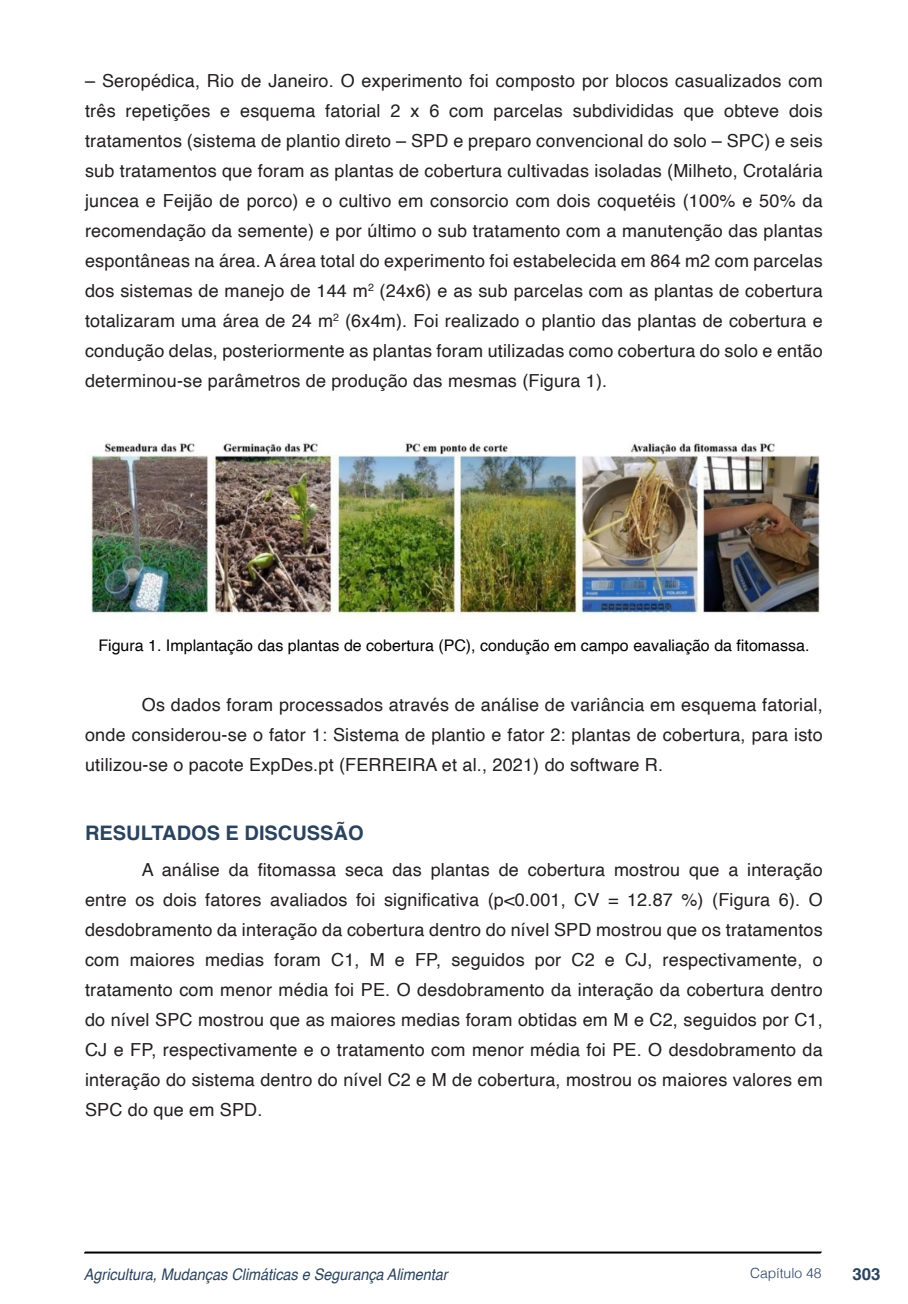
<style>
.page{position:relative;width:908px;height:1304px;background:#fff}
.page>*{position:absolute;margin:0;border:0;box-sizing:border-box;transform-origin:0 0}
.TITULOS{font:700 20px "Helvetica";color:#2a435e}
.txt{font:18px/30px "Helvetica";letter-spacing:.01em;color:#231f20;text-align:justify}
.t1{font:700 16.8px "Helvetica";color:#2a435e}
.imagens_graf_tab{font:16px "Helvetica";color:#000}
.t2{font:italic 16px "Helvetica";color:#2a435e;scale:.9 1}
.t3{font:300 14px "Helvetica";color:#2a435e}
</style>
<div class="page">
<svg style="left:84px;top:1251px;width:737px;height:3px;background:#515151"></svg>
<img style="left:90px;top:442px;width:730px;height:176px">
<p class="txt" style="left:85px;top:66px;width:738px">– Seropédica, Rio de Janeiro. O experimento foi composto por blocos casualizados com três repetições e esquema fatorial 2 x 6 com parcelas subdivididas que obteve dois tratamentos (sistema de plantio direto – SPD e preparo convencional do solo – SPC) e seis sub tratamentos que foram as plantas de cobertura cultivadas isoladas (Milheto, Crotalária juncea e Feijão de porco) e o cultivo em consorcio com dois coquetéis (100% e 50% da recomendação da semente) e por último o sub tratamento com a manutenção das plantas espontâneas na área. A área total do experimento foi estabelecida em 864 m2 com parcelas dos sistemas de manejo de 144 m<sup>2</sup> (24x6) e as sub parcelas com as plantas de cobertura totalizaram uma área de 24 m<sup>2</sup> (6x4m). Foi realizado o plantio das plantas de cobertura e condução delas, posteriormente as plantas foram utilizadas como cobertura do solo e então determinou-se parâmetros de produção das mesmas (Figura 1).</p>
<p class="imagens_graf_tab" style="left:98px;top:633px;width:712px">Figura 1. Implantação das plantas de cobertura (PC), condução em campo eavaliação da fitomassa.</p>
<p class="txt" style="left:85px;top:690px;width:738px;text-indent:57px">Os dados foram processados através de análise de variância em esquema fatorial, onde considerou-se o fator 1: Sistema de plantio e fator 2: plantas de cobertura, para isto utilizou-se o pacote ExpDes.pt (FERREIRA et al., 2021) do software R.</p>
<p class="TITULOS" style="left:85px;top:821px;width:280px">RESULTADOS E DISCUSSÃO</p>
<p class="txt" style="left:85px;top:855px;width:738px;text-indent:57px">A análise da fitomassa seca das plantas de cobertura mostrou que a interação entre os dois fatores avaliados foi significativa (p&lt;0.001, CV = 12.87 %) (Figura 6). O desdobramento da interação da cobertura dentro do nível SPD mostrou que os tratamentos com maiores medias foram C1, M e FP, seguidos por C2 e CJ, respectivamente, o tratamento com menor média foi PE. O desdobramento da interação da cobertura dentro do nível SPC mostrou que as maiores medias foram obtidas em M e C2, seguidos por C1, CJ e FP, respectivamente e o tratamento com menor média foi PE. O desdobramento da interação do sistema dentro do nível C2 e M de cobertura, mostrou os maiores valores em SPC do que em SPD.</p>
<p class="t2" style="left:84px;top:1261px;width:405px">Agricultura, Mudanças Climáticas e Segurança Alimentar</p>
<p class="t3" style="left:749px;top:1261px;width:73px">Capítulo 48</p>
<p class="t1" style="left:851px;top:1264px;width:30px">303</p>
</div>
